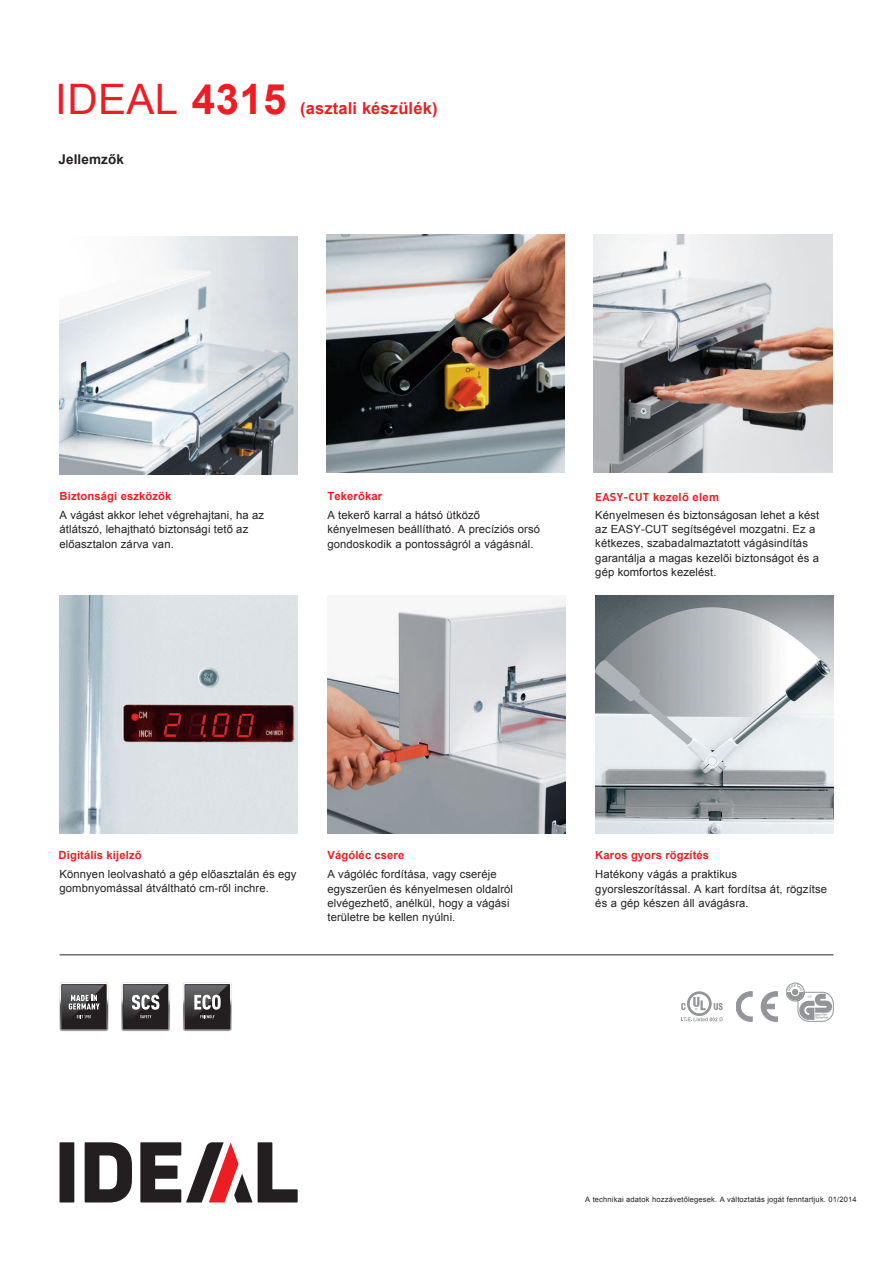
<style>
.page{position:relative;width:893px;height:1263px;background:#fff}
.page>*{position:absolute;margin:0;border:0;box-sizing:border-box;transform-origin:0 0}
.t1{font:42px "Arial";letter-spacing:.01em;color:#ee1d23}
.t2{font:700 16.5px "Arial";letter-spacing:.01em;color:#ee1d23}
.t3{font:700 13.5px "Arial";letter-spacing:.01em;color:#231f20}
.t4{font:11.25px/14.2px "Arial";letter-spacing:.01em;color:#231f20}
.t5{font:700 11.25px "Arial";letter-spacing:.01em;color:#ee1d23}
.t6{font:7.5px "Arial";letter-spacing:.025em;color:#231f20}
.s1{font-weight:700}
.s2{font-family:"DIN";font-weight:700;color:#ee1d23}
.s3{font-weight:700;color:#ee1d23}
</style>
<div class="page">
<img style="left:326px;top:235px;width:238px;height:238px">
<img style="left:594px;top:235px;width:238px;height:238px">
<img style="left:327px;top:599px;width:239px;height:234px">
<hr style="left:60px;top:954px;width:773px;height:1px;background:#231f20">
<img style="left:595px;top:595px;width:238px;height:238px">
<img style="left:60px;top:595px;width:238px;height:238px">
<img style="left:60px;top:236px;width:238px;height:238px">
<svg style="left:786px;top:983px;width:47px;height:38px"></svg>
<svg style="left:736px;top:992px;width:16px;height:29px"></svg>
<svg style="left:761px;top:992px;width:16px;height:29px"></svg>
<div style="left:687px;top:991px;width:25px;height:25px;border:1px solid #939598;border-radius:50%"></div>
<svg style="left:681px;top:992px;width:42px;height:29px"></svg>
<div style="left:60px;top:1142px;width:14px;height:60px;background:#231f20"></div>
<svg style="left:258px;top:1142px;width:40px;height:60px"></svg>
<svg style="left:85px;top:1142px;width:47px;height:60px"></svg>
<svg style="left:140px;top:1142px;width:112px;height:60px"></svg>
<svg style="left:60px;top:982px;width:48px;height:49px;background:#5a595a"></svg>
<svg style="left:121px;top:982px;width:49px;height:49px;background:#5f5d5e"></svg>
<svg style="left:183px;top:982px;width:49px;height:49px;background:#605e5f"></svg>
<h1 class="t1" style="left:55px;top:72px;width:233px">IDEAL <span class="s1">4315</span></h1>
<p class="t3" style="left:58px;top:150px;width:67px">Jellemzők</p>
<h2 class="t2" style="left:300px;top:97px;width:139px">(asztali készülék)</h2>
<p class="t5" style="left:60px;top:489px;width:113px">g</p>
<p class="t4" style="left:60px;top:508px;width:206px">A vágást akkor lehet végrehajtani, ha az átlátszó, lehajtható biztonsági tető az előasztalon zárva van.</p>
<p class="t5" style="left:327px;top:489px;width:56px">Tekerőkar</p>
<p class="t4" style="left:327px;top:508px;width:214px">A tekerő karral a hátsó ütköző kényelmesen beállítható. A precíziós orsó gondoskodik a pontosságról a vágásnál.</p>
<p class="t4" style="left:595px;top:487px;width:225px;line-height:18.3px"><span class="s2">EASY-cuT</span> <span class="s3">kezelő elem<br></span>Kényelmesen és biztonságosan lehet a kést</p>
<p class="t4" style="left:595px;top:522px;width:225px">az EASY-CUT segítségével mozgatni. Ez a kétkezes, szabadalmaztatott vágásindítás garantálja a magas kezelői biztonságot és a gép komfortos kezelést.</p>
<p class="t5" style="left:59px;top:848px;width:85px">Digitális kijelző</p>
<p class="t4" style="left:60px;top:867px;width:238px">Könnyen leolvasható a gép előasztalán és egy gombnyomással átváltható cm-ről inchre.</p>
<p class="t5" style="left:327px;top:848px;width:21px">hsel</p>
<p class="t4" style="left:327px;top:867px;width:187px">A vágóléc fordítása, vagy cseréje egyszerűen és kényelmesen oldalról elvégezhető, anélkül, hogy a vágási területre be kellen nyúlni.</p>
<p class="t5" style="left:595px;top:848px;width:114px">g</p>
<p class="t4" style="left:595px;top:867px;width:233px">Hatékony vágás a praktikus gyorsleszorítással. A kart fordítsa át, rögzítse és a gép készen áll avágásra.</p>
<p class="t6" style="left:585px;top:1194px;width:273px">A technikai adatok hozzávetőlegesek. A változtatás jogát fenntartjuk. 01/2014</p>
</div>
